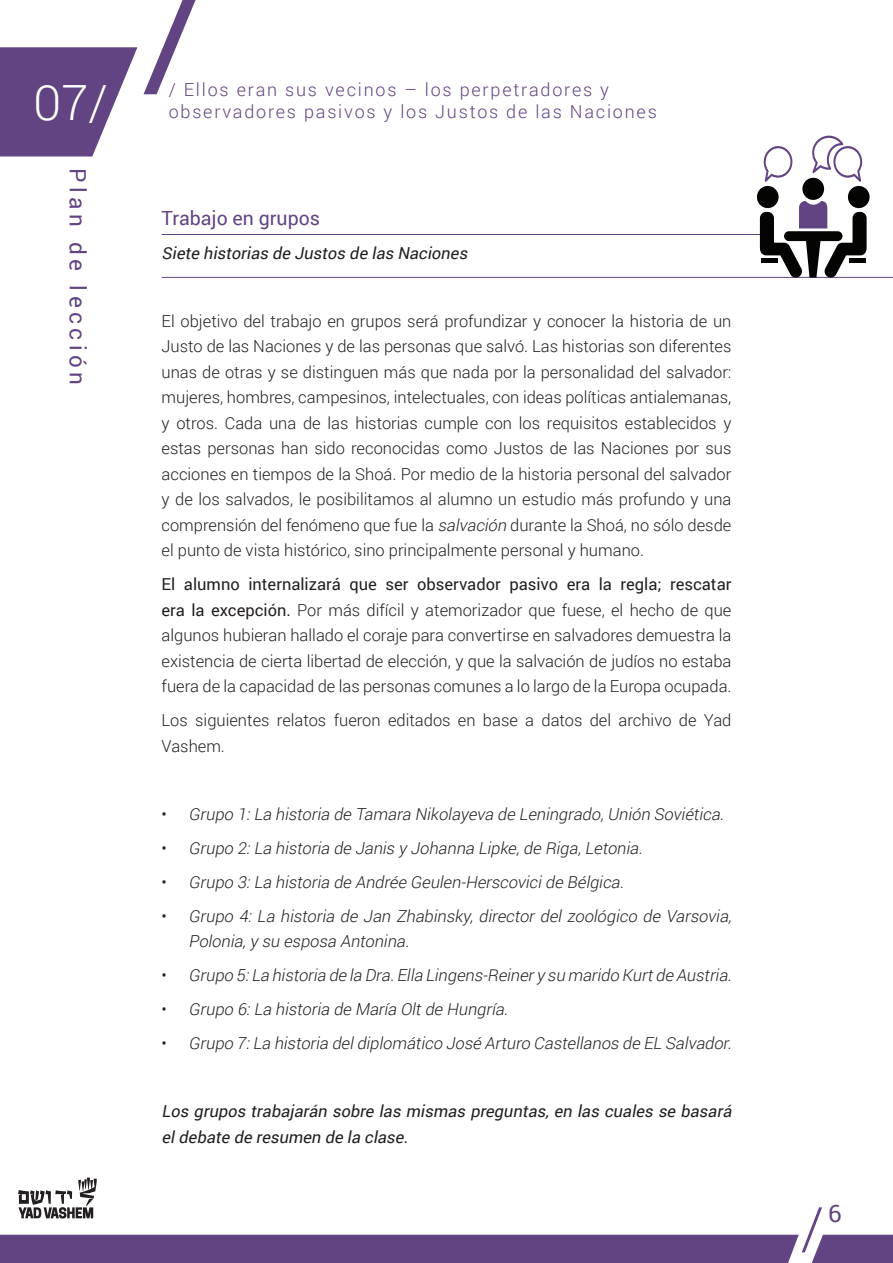
<style>
.page{position:relative;width:893px;height:1263px;background:#fff}
.page>*{position:absolute;margin:0;border:0;box-sizing:border-box;transform-origin:0 0}
.t1{font:300 58.35px "Roboto";color:#624482}
.t2{font:300 48.6px "Roboto";color:#fff}
.t3{font:24px "Roboto";color:#624482}
.t4{font:22.5px "Roboto";letter-spacing:.2em;color:#624482}
.t5{font:19.5px "Roboto";color:#624482}
.t6{font:300 18px "Roboto";letter-spacing:.1em;color:#624482}
.t7{font:300 16.5px/25.5px "Roboto";color:#231f20}
.t8{font:italic 300 16.5px "Roboto";color:#231f20}
.t9{font:italic 16.5px/25.5px "Roboto";color:#231f20}
.t10{font:16.5px "Roboto";color:#231f20}
.s1{font-style:italic}
.s2{font-weight:400}
</style>
<div class="page">
<div style="left:0;top:1235px;width:893px;height:28px;background:#624482"></div>
<svg style="left:0;top:0;width:196px;height:157px"></svg>
<svg style="left:18px;top:1177px;width:79px;height:41px"></svg>
<hr style="left:162px;top:234px;width:602px;height:1px;background:#624482">
<hr style="left:162px;top:277px;width:731px;height:1px;background:#624482">
<svg style="left:763px;top:146px;width:30px;height:36px"></svg>
<svg style="left:812px;top:136px;width:50px;height:46px"></svg>
<div style="left:848px;top:186px;width:22px;height:22px;background:#040503;border-radius:50%"></div>
<div style="left:802px;top:178px;width:22px;height:22px;background:#040503;border-radius:50%"></div>
<div style="left:757px;top:186px;width:22px;height:22px;background:#040503;border-radius:50%"></div>
<svg style="left:760px;top:201px;width:107px;height:77px"></svg>
<hr style="left:849px;top:259px;width:16px;height:4px;background:#040503">
<hr style="left:761px;top:259px;width:16px;height:4px;background:#040503">
<h2 class="t2" style="left:33px;top:69px;width:76px">07/</h2>
<h3 class="t4" style="left:94px;top:168px;width:60px;rotate:90deg">Plan</h3>
<h3 class="t4" style="left:94px;top:242px;width:31px;rotate:90deg">de</h3>
<h3 class="t4" style="left:94px;top:285px;width:101px;rotate:90deg">lección</h3>
<p class="t6" style="left:169px;top:77px;width:442px">/ Ellos eran sus vecinos – los perpetradores y</p>
<p class="t6" style="left:169px;top:99px;width:490px">observadores pasivos y los Justos de las Naciones</p>
<p class="t5" style="left:162px;top:204px;width:160px">Trabajo en grupos</p>
<p class="t9" style="left:162px;top:239px;width:311px">Siete historias de Justos de las Naciones</p>
<p class="t7" style="left:162px;top:307px;width:571px;text-align:justify">El objetivo del trabajo en grupos será profundizar y conocer la historia de un Justo de las Naciones y de las personas que salvó. Las historias son diferentes unas de otras y se distinguen más que nada por la personalidad del salvador: mujeres, hombres, campesinos, intelectuales, con ideas políticas antialemanas, y otros. Cada una de las historias cumple con los requisitos establecidos y estas personas han sido reconocidas como Justos de las Naciones por sus acciones en tiempos de la Shoá. Por medio de la historia personal del salvador y de los salvados le, posibilitamos al alumno un estudio más profundo y una comprensión del fenómeno que fue la <span class="s1">salvación</span>durante la Shoá, no sólo desde el punto de vista histórico, sino principalmente personal y humano.</p>
<p class="t10" style="left:670px;top:573px;width:63px">rescatar</p>
<p class="t7" style="left:162px;top:571px;width:571px"><span class="s2">El<br>era la excepción.</span> Por más difícil y atemorizador que fuese, el hecho de que algunos hubieran hallado el coraje para convertirse en salvadores demuestra la existencia de cierta libertad de elección y, que la salvación de judíos no estaba fuera de la capacidad de las personas comunes loa largo de la Europa ocupada.</p>
<p class="t7" style="left:162px;top:707px;width:571px">Los siguientes relatos fueron editados en base a datos del archivo de Yad<br>Vashem.</p>
<p class="t10" style="left:184px;top:573px;width:57px">alumno</p>
<p class="t10" style="left:248px;top:573px;width:94px">internalizará</p>
<p class="t10" style="left:417px;top:573px;width:85px">observador</p>
<p class="t10" style="left:509px;top:573px;width:50px">pasivo</p>
<p class="t10" style="left:599px;top:573px;width:15px">la</p>
<p class="t10" style="left:621px;top:573px;width:43px">regla;</p>
<p class="t10" style="left:349px;top:573px;width:29px">que</p>
<p class="t10" style="left:386px;top:573px;width:25px">ser</p>
<p class="t10" style="left:567px;top:573px;width:25px">era</p>
<p class="t7" style="left:162px;top:800px;width:7px">•</p>
<p class="t8" style="left:189px;top:802px;width:417px">Grupo 1: La historia de Tamara Nikolayeva de Leningrado</p>
<p class="t8" style="left:600px;top:802px;width:125px">, Unión Soviética</p>
<p class="t8" style="left:720px;top:802px;width:9px">.</p>
<p class="t7" style="left:162px;top:834px;width:7px">•</p>
<p class="t8" style="left:189px;top:836px;width:333px">Grupo 2: La historia de Janis y Johanna Lipke</p>
<p class="t8" style="left:516px;top:836px;width:67px">, de Riga</p>
<p class="t8" style="left:578px;top:836px;width:66px">, Letonia</p>
<p class="t8" style="left:638px;top:836px;width:9px">.</p>
<p class="t7" style="left:162px;top:868px;width:7px">•</p>
<p class="t8" style="left:189px;top:870px;width:437px">Grupo 3: La historia de Andrée Geulen Herscovici de Bélgica</p>
<p class="t8" style="left:461px;top:870px;width:10px">-</p>
<p class="t8" style="left:620px;top:870px;width:9px">.</p>
<p class="t7" style="left:162px;top:902px;width:7px">•</p>
<p class="t8" style="left:189px;top:904px;width:287px">Grupo 4: La historia de Jan Zhabinsky</p>
<p class="t8" style="left:470px;top:904px;width:264px">, director del zoológico de Varsovia</p>
<p class="t8" style="left:728px;top:904px;width:8px">,</p>
<p class="t8" style="left:189px;top:930px;width:59px">Polonia</p>
<p class="t8" style="left:243px;top:930px;width:168px">y, su esposa Antonina</p>
<p class="t8" style="left:405px;top:930px;width:9px">.</p>
<p class="t7" style="left:162px;top:962px;width:7px">•</p>
<p class="t8" style="left:189px;top:964px;width:207px">Grupo 5: La historia de la Dra</p>
<p class="t8" style="left:390px;top:964px;width:343px">. Ella Lingens Reiner y su marido Kurt de Austria</p>
<p class="t8" style="left:482px;top:964px;width:10px">-</p>
<p class="t8" style="left:728px;top:964px;width:9px">.</p>
<p class="t7" style="left:162px;top:996px;width:7px">•</p>
<p class="t8" style="left:189px;top:998px;width:321px">Grupo 6: La historia de María Olt de Hungría</p>
<p class="t8" style="left:504px;top:998px;width:9px">.</p>
<p class="t7" style="left:162px;top:1030px;width:7px">•</p>
<p class="t8" style="left:189px;top:1032px;width:545px">Grupo 7: La historia del diplomático José Arturo Castellanos de EL Salvador</p>
<p class="t8" style="left:728px;top:1032px;width:9px">.</p>
<p class="t9" style="left:404px;top:1098px;width:147px;text-indent:-242px">Los grupos trabajarán sobre las mismas preguntas .</p>
<p class="t9" style="left:545px;top:1098px;width:191px">, en las cuales se basará</p>
<p class="t9" style="left:162px;top:1123px;width:247px">el debate de resumen de la clase</p>
<h3 class="t3" style="left:828px;top:1197px;width:15px">6</h3>
<h1 class="t1" style="left:801px;top:1188px;width:25px">/</h1>
</div>
